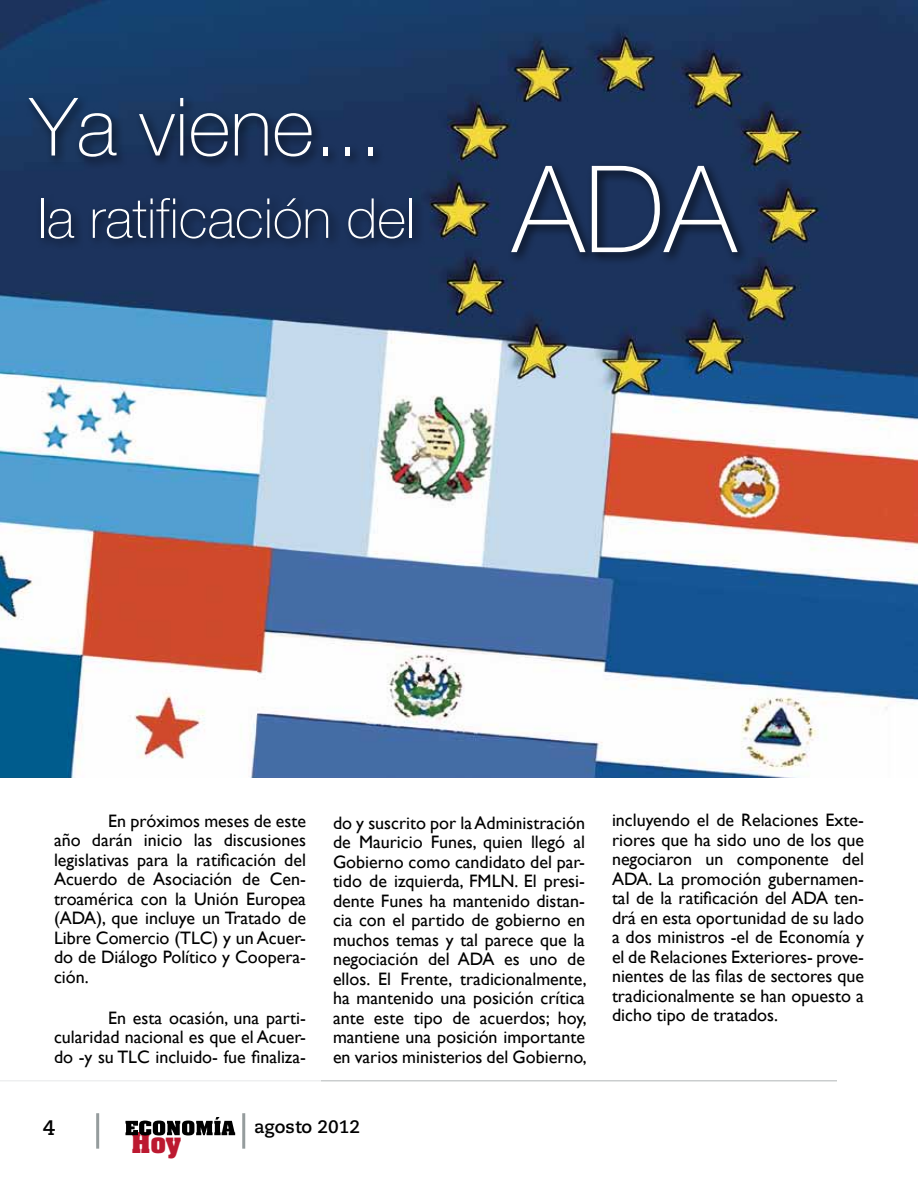
<style>
.page{position:relative;width:918px;height:1188px;background:#fff}
.page>*{position:absolute;margin:0;border:0;box-sizing:border-box;transform-origin:0 0}
.t1{font:100 80.55px "Helve Nue";color:#fff}
.t2{font:100 55.2px "Helve Nue";color:#fff}
.t3{font:700 24.45px "Aachen";color:#bc1930}
.t4{font:700 21px "Caecilia LT Std";color:#000}
.t5{font:18px/19.5px "Gill Sans";color:#000;text-align:justify}
.t6{font:700 18px "Caecilia LT Std";color:#000}
.s1{font-size:120.75px}
</style>
<div class="page">
<svg style="left:125px;top:1117px;width:110px;height:19px"></svg>
<hr style="left:96px;top:1113px;width:3px;height:36px;background:#959c9d">
<hr style="left:242px;top:1113px;width:3px;height:36px;background:#959c9d">
<hr style="left:0;top:1080px;width:837px;height:2px;background:#959c9d">
<div style="left:0;top:300px;width:321px;height:782px;background:#fff"></div>
<img style="left:0;top:0;width:918px;height:778px">
<div style="left:36px;top:193px;width:389px;height:58px;background:#192f55"></div>
<div style="left:506px;top:161px;width:243px;height:104px;background:#000;opacity:.75"></div>
<div style="left:24px;top:94px;width:361px;height:76px;background:#000;opacity:.75"></div>
<h1 class="t1" style="left:30px;top:77px;width:352px">Ya viene...</h1>
<h2 class="t2" style="left:38px;top:184px;width:700px">la ratificación del <span class="s1">ADA</span></h2>
<p class="t5" style="left:54px;top:811px;width:254px;text-indent:54px">En próximos meses de este año darán inicio las discusiones legislativas para la ratifi cación del Acuerdo de Asociación de Cen&shy;troamérica con la Unión Europea (ADA), que incluye un Tratado de Libre Comercio (TLC) y un Acuer&shy;do de Diálogo Político y Coopera&shy;ción.</p>
<p class="t5" style="left:54px;top:1008px;width:253px;text-indent:54px">En esta ocasión, una parti&shy;cularidad nacional es que el Acuer&shy;do -y su TLC incluido- fue fi naliza-</p>
<p class="t5" style="left:333px;top:813px;width:255px">do y suscrito por la Administración de Mauricio Funes, quien llegó al Gobierno como candidato del par&shy;tido de izquierda, FMLN. El presi&shy;dente Funes ha mantenido distan&shy;cia con el partido de gobierno en muchos temas y tal parece que la negociación del ADA es uno de ellos. El Frente, tradicionalmente, ha mantenido una posición crítica ante este tipo de acuerdos; hoy, mantiene una posición importante en varios ministerios del Gobierno,</p>
<p class="t5" style="left:612px;top:811px;width:254px">incluyendo el de Relaciones Exte&shy;riores que ha sido uno de los que negociaron un componente del ADA. La promoción gubernamen&shy;tal de la ratificación del ADA ten&shy;drá en esta oportunidad de su lado a dos ministros -el de Economía y el de Relaciones Exteriores- prove&shy;nientes de las fi las de sectores que tradicionalmente se han opuesto a dicho tipo de tratados.</p>
<p class="t4" style="left:43px;top:1116px;width:14px">4</p>
<h3 class="t3" style="left:132px;top:1125px;width:51px">Hoy</h3>
<p class="t6" style="left:254px;top:1116px;width:108px">agosto 2012</p>
</div>
